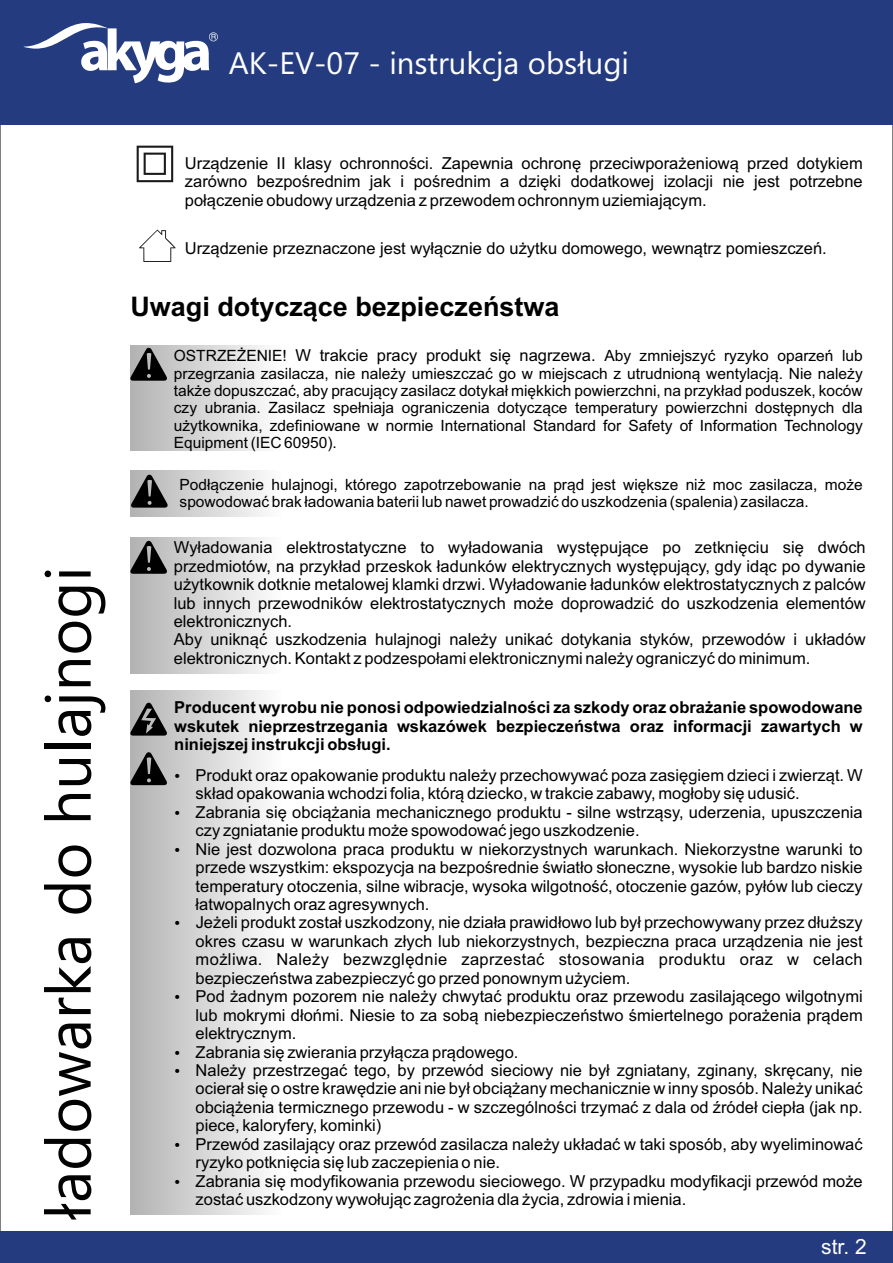
<style>
.page{position:relative;width:893px;height:1263px;background:#fff}
.page>*{position:absolute;margin:0;border:0;box-sizing:border-box;transform-origin:0 0}
.t1{font:63px "Ebrima";color:#020202}
.t2{font:31.05px "Ebrima";color:#fff}
.t3{font:700 27px "Arial";color:#000}
.t4{font:21px "Arial";color:#fff}
.t5{font:16.5px/18.5px "Arial";color:#000;text-align:justify}
.t6{font:700 16.5px/18.5px "Arial";color:#000;text-align:justify}
.t7{font:15.45px/17.4px "Arial";color:#000;text-align:justify}
.s1{font-size:16.5px}
</style>
<div class="page">
<div style="left:0;top:0;width:893px;height:124px;background:#243b7f"></div>
<svg style="left:23px;top:23px;width:195px;height:60px"></svg>
<div style="left:0;top:1231px;width:893px;height:31px;background:#243b7f"></div>
<div style="left:130px;top:346px;width:152px;height:105px;background:linear-gradient(to right,#b2b2b2,#fdfdfd)"></div>
<div style="left:130px;top:470px;width:152px;height:47px;background:linear-gradient(to right,#b2b2b2,#fdfdfd)"></div>
<svg style="left:130px;top:348px;width:37px;height:33px"></svg>
<div style="left:130px;top:537px;width:152px;height:136px;background:linear-gradient(to right,#b2b2b2,#fdfdfd)"></div>
<svg style="left:131px;top:475px;width:37px;height:33px"></svg>
<svg style="left:130px;top:541px;width:37px;height:33px"></svg>
<div style="left:130px;top:690px;width:152px;height:525px;background:linear-gradient(to right,#b2b2b2,#fdfdfd)"></div>
<svg style="left:130px;top:752px;width:37px;height:33px"></svg>
<svg style="left:130px;top:703px;width:37px;height:33px"></svg>
<svg style="left:139px;top:230px;width:37px;height:32px"></svg>
<svg style="left:137px;top:146px;width:36px;height:36px"></svg>
<svg style="left:175px;top:921px;width:4px;height:4px"></svg>
<svg style="left:175px;top:774px;width:4px;height:4px"></svg>
<svg style="left:175px;top:811px;width:4px;height:4px"></svg>
<svg style="left:175px;top:847px;width:4px;height:5px"></svg>
<svg style="left:175px;top:995px;width:4px;height:4px"></svg>
<svg style="left:175px;top:1069px;width:4px;height:4px"></svg>
<svg style="left:175px;top:1179px;width:4px;height:4px"></svg>
<svg style="left:175px;top:1142px;width:4px;height:5px"></svg>
<svg style="left:175px;top:1050px;width:4px;height:4px"></svg>
<h2 class="t2" style="left:229px;top:51px;width:402px">AK-EV-07 - instrukcja obsługi</h2>
<h1 class="t1" style="left:45px;top:1220px;width:655px;rotate:-90deg">ładowarka do hulajnogi</h1>
<p class="t5" style="left:185px;top:155px;width:679px">Urządzenie II klasy ochronności. Zapewnia ochronę przeciwporażeniową przed dotykiem zarówno bezpośrednim jak i pośrednim a dzięki dodatkowej izolacji nie jest potrzebne połączenie obudowy urządzenia z przewodem ochronnym uziemiającym.</p>
<p class="t5" style="left:185px;top:240px;width:643px">Urządzenie przeznaczone jest wyłącznie do użytku domowego, wewnątrz pomieszczeń.</p>
<h3 class="t3" style="left:130px;top:296px;width:431px">Uwagi dotyczące bezpieczeństwa</h3>
<p class="t7" style="left:174px;top:348px;width:690px">OSTRZEŻENIE! <span class="s1">W trakcie pracy produkt się nagrzewa.</span> Aby zmniejszyć ryzyko oparzeń lub przegrzania zasilacza, nie należy umieszczać go w miejscach z utrudnioną wentylacją. Nie należy także dopuszczać, aby pracujący zasilacz dotykał miękkich powierzchni, na przykład poduszek, koców czy ubrania. Zasilacz spełniaja ograniczenia dotyczące temperatury powierzchni dostępnych dla użytkownika, zdefiniowane w normie International Standard for Safety of Information Technology Equipment (IEC 60950).</p>
<p class="t7" style="left:180px;top:477px;width:685px">Podłączenie hulajnogi, którego zapotrzebowanie na prąd jest większe niż moc zasilacza, może spowodować brak ładowania baterii lub nawet prowadzić do uszkodzenia (spalenia) zasilacza.</p>
<p class="t5" style="left:174px;top:540px;width:693px">Wyładowania elektrostatyczne to wyładowania występujące po zetknięciu się dwóch przedmiotów, na przykład przeskok ładunków elektrycznych występujący, gdy idąc po dywanie użytkownik dotknie metalowej klamki drzwi. Wyładowanie ładunków elektrostatycznych z palców lub innych przewodników elektrostatycznych może doprowadzić do uszkodzenia elementów elektronicznych.</p>
<p class="t5" style="left:174px;top:632px;width:693px">Aby uniknąć uszkodzenia hulajnogi należy unikać dotykania styków, przewodów i układów elektronicznych. Kontakt z podzespołami elektronicznymi należy ograniczyć do minimum.</p>
<p class="t6" style="left:174px;top:700px;width:690px">Producent wyrobu nie ponosi odpowiedzialności za szkody oraz obrażanie spowodowane wskutek nieprzestrzegania wskazówek bezpieczeństwa oraz informacji zawartych w niniejszej instrukcji obsługi.</p>
<p class="t5" style="left:196px;top:767px;width:669px;text-align:left">Produkt oraz opakowanie produktu należy przechowywać poza zasięgiem dzieci i zwierząt. W skład opakowania wchodzi folia, którą dziecko, w trakcie zabawy, mogłoby się udusić.<br>Zabrania się obciążania mechanicznego produktu - silne wstrząsy, uderzenia, upuszczenia czy zgniatanie produktu może spowodować jego uszkodzenie.<br>Nie jest dozwolona praca produktu w niekorzystnych warunkach. Niekorzystne warunki to przede wszystkim: ekspozycja na bezpośrednie światło słoneczne, wysokie lub bardzo niskie temperatury otoczenia, silne wibracje, wysoka wilgotność, otoczenie gazów, pyłów lub cieczy łatwopalnych oraz agresywnych.</p>
<p class="t5" style="left:196px;top:915px;width:669px">Jeżeli produkt został uszkodzony, nie działa prawidłowo lub był przechowywany przez dłuższy okres czasu w warunkach złych lub niekorzystnych, bezpieczna praca urządzenia nie jest możliwa. Należy bezwzględnie zaprzestać stosowania produktu oraz w celach bezpieczeństwa zabezpieczyć go przed ponownym użyciem.</p>
<p class="t5" style="left:196px;top:989px;width:669px">Pod żadnym pozorem nie należy chwytać produktu oraz przewodu zasilającego wilgotnymi lub mokrymi dłońmi. Niesie to za sobą niebezpieczeństwo śmiertelnego porażenia prądem elektrycznym.</p>
<p class="t5" style="left:196px;top:1062px;width:669px">Należy przestrzegać tego, by przewód sieciowy nie był zgniatany, zginany, skręcany, nie ocierał się o ostre krawędzie ani nie był obciążany mechanicznie w inny sposób. Należy unikać obciążenia termicznego przewodu - w szczególności trzymać z dala od źródeł ciepła (jak np. piece, kaloryfery, kominki)</p>
<p class="t5" style="left:196px;top:1173px;width:669px">Zabrania się modyfikowania przewodu sieciowego. W przypadku modyfikacji przewód może zostać uszkodzony wywołując zagrożenia dla życia, zdrowia i mienia.</p>
<p class="t5" style="left:196px;top:1044px;width:324px">Zabrania się zwierania przyłącza prądowego.</p>
<p class="t5" style="left:196px;top:1136px;width:669px">Przewód zasilający oraz przewód zasilacza należy układać w taki sposób, aby wyeliminować ryzyko potknięcia się lub zaczepienia o nie.</p>
<p class="t4" style="left:821px;top:1239px;width:47px">str. 2</p>
</div>
